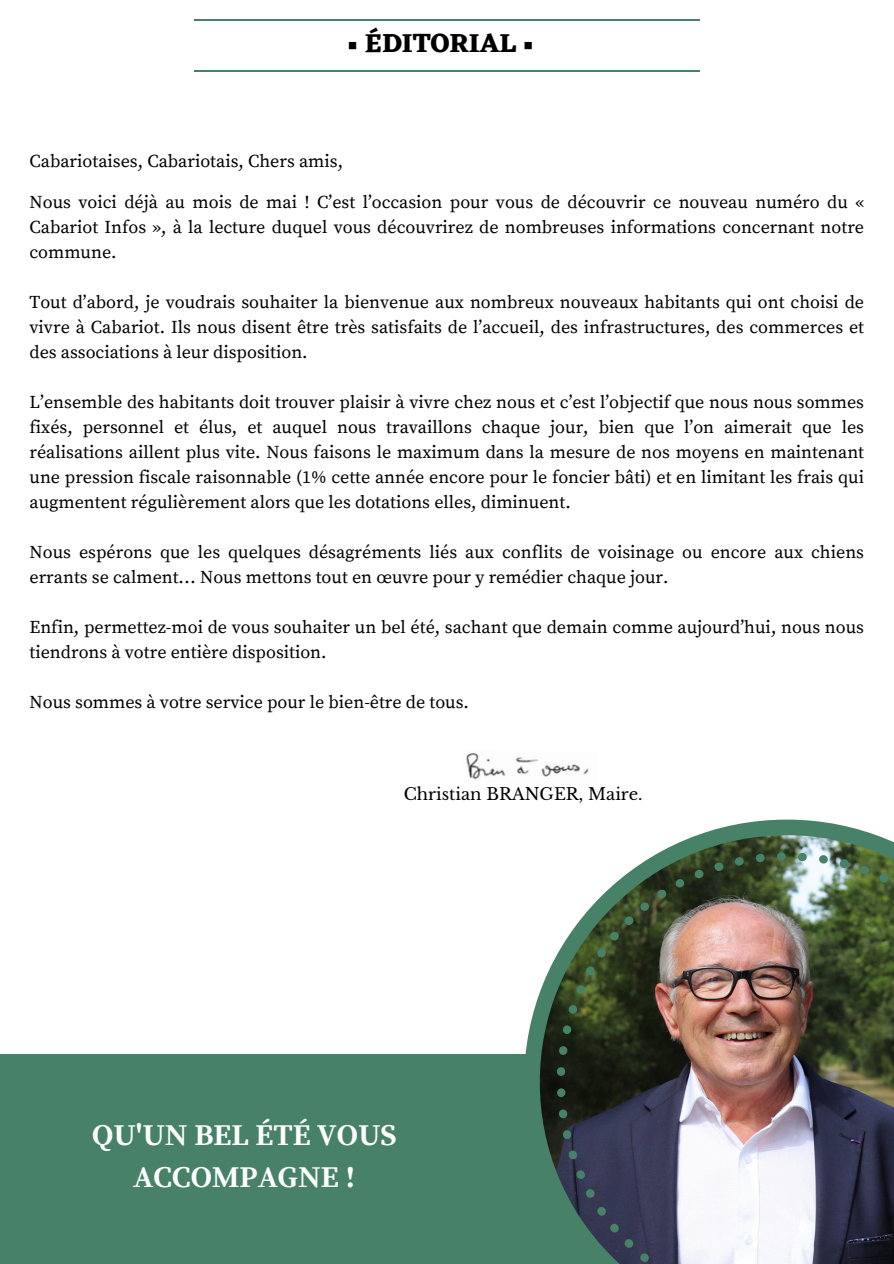
<style>
.page{position:relative;width:894px;height:1264px;background:#fff}
.page>*{position:absolute;margin:0;border:0;box-sizing:border-box;transform-origin:0 0}
.t1{font:700 30px/41.7px "Source Serif Pro";color:#fff;text-align:center}
.t2{font:700 27px "Eczar";color:#000}
.t3{font:18px/25px "Source Serif Pro";color:#000;text-align:justify}
.t4{font:16.5px "Libre Baskerville";color:#000}
.t5{font:700 9px "Noto Sans CJ Ksc";color:#000}
</style>
<div class="page">
<div style="left:0;top:1054px;width:893px;height:209px;background:#478268"></div>
<svg style="left:525px;top:819px;width:368px;height:351px"></svg>
<img style="left:556px;top:852px;width:337px;height:411px">
<img style="left:466px;top:752px;width:123px;height:28px">
<hr style="left:194px;top:71px;width:505px;height:1px;background:#478268">
<hr style="left:194px;top:20px;width:505px;height:1px;background:#478268">
<p class="t5" style="left:348px;top:39px;width:11px">■</p>
<p class="t2" style="left:364px;top:27px;width:153px">ÉDITORIAL</p>
<p class="t5" style="left:523px;top:39px;width:11px">■</p>
<p class="t3" style="left:30px;top:149px;width:315px">Cabariotaises, Cabariotais, Chers amis,</p>
<p class="t3" style="left:30px;top:190px;width:835px">Nous voici déjà au mois de mai ! C’est l’occasion pour vous de découvrir ce nouveau numéro du « Cabariot Infos », à la lecture duquel vous découvrirez de nombreuses informations concernant notre commune.</p>
<p class="t3" style="left:30px;top:290px;width:835px">Tout d’abord, je voudrais souhaiter la bienvenue aux nombreux nouveaux habitants qui ont choisi de vivre à Cabariot. Ils nous disent être très satisfaits de l’accueil, des infrastructures, des commerces et des associations à leur disposition.</p>
<p class="t3" style="left:30px;top:390px;width:835px">L’ensemble des habitants doit trouver plaisir à vivre chez nous et c’est l’objectif que nous nous sommes fixés, personnel et élus, et auquel nous travaillons chaque jour, bien que l’on aimerait que les réalisations aillent plus vite. Nous faisons le maximum dans la mesure de nos moyens en maintenant une pression fiscale raisonnable (1% cette année encore pour le foncier bâti) et en limitant les frais qui augmentent régulièrement alors que les dotations elles, diminuent.</p>
<p class="t3" style="left:30px;top:540px;width:835px">Nous espérons que les quelques désagréments liés aux conflits de voisinage ou encore aux chiens errants se calment… Nous mettons tout en œuvre pour y remédier chaque jour.</p>
<p class="t3" style="left:30px;top:615px;width:835px">Enfin, permettez-moi de vous souhaiter un bel été, sachant que demain comme aujourd’hui, nous nous tiendrons à votre entière disposition.</p>
<p class="t3" style="left:30px;top:690px;width:441px">Nous sommes à votre service pour le bien-être de tous.</p>
<p class="t4" style="left:403px;top:784px;width:240px">Christian BRANGER, Maire.</p>
<p class="t1" style="left:92px;top:1115px;width:306px">QU'UN BEL ÉTÉ VOUS<br>ACCOMPAGNE !</p>
</div>
